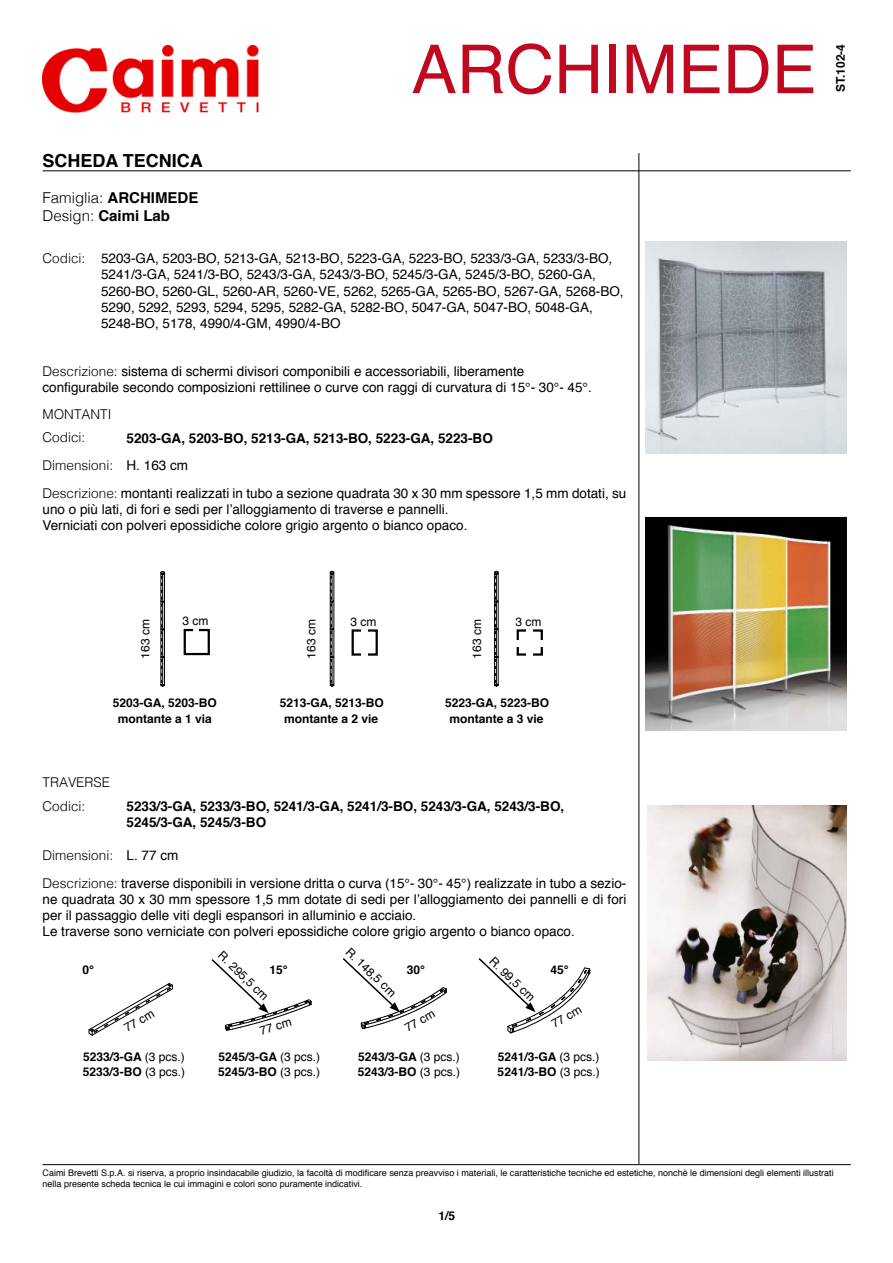
<style>
.page{position:relative;width:893px;height:1263px;background:#fff}
.page>*{position:absolute;margin:0;border:0;box-sizing:border-box;transform-origin:0 0}
.t1{font:67.5px "Helvetica";color:#c0081f}
.t2{font:700 18px "Helvetica";color:#000}
.t3{font:700 15px/18px "Helvetica";color:#000}
.t4{font:13.5px/16.2px "Helvetica";color:#000}
.t5{font:700 13.5px/16.2px "Helvetica";color:#000}
.t6{font:300 13.5px "Helvetica";color:#000}
.t7{font:700 12px/14.4px "Helvetica";color:#000}
.t8{font:12px "Helvetica";color:#000}
.t9{font:9px/10.8px "Helvetica";color:#000}
.s1{font-weight:300}
.s2{font-weight:400}
</style>
<div class="page">
<img style="left:43px;top:45px;width:216px;height:68px">
<hr style="left:43px;top:170px;width:807px;height:1px;background:#000">
<hr style="left:43px;top:1164px;width:807px;height:1px;background:#000">
<hr style="left:638px;top:153px;width:1px;height:1011px;background:#000">
<img style="left:645px;top:241px;width:201px;height:213px">
<img style="left:645px;top:518px;width:201px;height:212px">
<img style="left:647px;top:805px;width:199px;height:255px">
<svg style="left:161px;top:571px;width:4px;height:116px"></svg>
<svg style="left:330px;top:571px;width:4px;height:116px"></svg>
<hr style="left:498px;top:572px;width:1px;height:113px;background:#000">
<svg style="left:494px;top:571px;width:4px;height:116px"></svg>
<div style="left:184px;top:629px;width:26px;height:26px;border:2px solid #000"></div>
<div style="left:351px;top:629px;width:27px;height:27px;border:2px solid #000"></div>
<div style="left:516px;top:629px;width:27px;height:27px;border:2px solid #000"></div>
<svg style="left:193px;top:629px;width:6px;height:3px"></svg>
<div style="left:361px;top:628px;width:7px;height:30px;background:#fff"></div>
<div style="left:526px;top:628px;width:7px;height:30px;background:#fff"></div>
<div style="left:515px;top:640px;width:29px;height:7px;background:#fff"></div>
<svg style="left:89px;top:983px;width:84px;height:53px"></svg>
<svg style="left:211px;top:959px;width:101px;height:72px"></svg>
<svg style="left:342px;top:958px;width:105px;height:71px"></svg>
<svg style="left:478px;top:958px;width:112px;height:76px"></svg>
<h1 class="t1" style="left:411px;top:41px;width:407px">ARCHIMEDE</h1>
<p class="t7" style="left:834px;top:92px;width:50px;rotate:-90deg">ST.102-4</p>
<h2 class="t2" style="left:43px;top:153px;width:162px">SCHEDA TECNICA</h2>
<p class="t3" style="left:43px;top:190px;width:157px"><span class="s1">Famiglia:</span> ARCHIMEDE<br><span class="s1">Design:</span> Caimi Lab</p>
<p class="t4" style="left:101px;top:251px;width:524px;text-indent:-58px"><span class="s1">Codici:</span> 5203-GA, 5203-BO, 5213-GA, 5213-BO, 5223-GA, 5223-BO, 5233/3-GA, 5233/3-BO, 5241/3-GA, 5241/3-BO, 5243/3-GA, 5243/3-BO, 5245/3-GA, 5245/3-BO, 5260-GA, 5260-BO, 5260-GL, 5260-AR, 5260-VE, 5262, 5265-GA, 5265-BO, 5267-GA, 5268-BO, 5290, 5292, 5293, 5294, 5295, 5282-GA, 5282-BO, 5047-GA, 5047-BO, 5048-GA, 5248-BO, 5178, 4990/4-GM, 4990/4-BO</p>
<p class="t4" style="left:43px;top:364px;width:550px"><span class="s1">Descrizione:</span> sistema di schermi divisori componibili e accessoriabili, liberamente configurabile secondo composizioni rettilinee o curve con raggi di curvatura di 15°- 30°- 45°.</p>
<p class="t6" style="left:43px;top:409px;width:71px">MONTANTI</p>
<p class="t6" style="left:43px;top:432px;width:44px">Codici:</p>
<p class="t6" style="left:43px;top:460px;width:72px">Dimensioni:</p>
<p class="t5" style="left:126px;top:431px;width:368px">5203-GA, 5203-BO, 5213-GA, 5213-BO, 5223-GA, 5223-BO</p>
<p class="t4" style="left:126px;top:459px;width:63px">H. 163 cm</p>
<p class="t4" style="left:43px;top:486px;width:585px"><span class="s1">Descrizione:</span> montanti realizzati in tubo a sezione quadrata 30 x 30 mm spessore 1,5 mm dotati, su uno o più lati, di fori e sedi per l’alloggiamento di traverse e pannelli.<br>Verniciati con polveri epossidiche colore grigio argento o bianco opaco.</p>
<p class="t8" style="left:140px;top:659px;width:41px;rotate:-90deg">163 cm</p>
<p class="t8" style="left:183px;top:616px;width:28px">3 cm</p>
<p class="t8" style="left:350px;top:617px;width:28px">3 cm</p>
<p class="t8" style="left:515px;top:617px;width:28px">3 cm</p>
<p class="t8" style="left:306px;top:659px;width:41px;rotate:-90deg">163 cm</p>
<p class="t8" style="left:472px;top:659px;width:41px;rotate:-90deg">163 cm</p>
<p class="t7" style="left:113px;top:697px;width:106px">5203-GA, 5203-BO</p>
<p class="t7" style="left:280px;top:697px;width:106px">5213-GA, 5213-BO</p>
<p class="t7" style="left:445px;top:697px;width:106px">5223-GA, 5223-BO</p>
<p class="t7" style="left:118px;top:713px;width:96px">montante a 1 via</p>
<p class="t7" style="left:284px;top:713px;width:96px">montante a 2 vie</p>
<p class="t7" style="left:449px;top:713px;width:96px">montante a 3 vie</p>
<p class="t6" style="left:43px;top:777px;width:69px">TRAVERSE</p>
<p class="t6" style="left:43px;top:800px;width:44px">Codici:</p>
<p class="t5" style="left:126px;top:799px;width:439px">5233/3-GA, 5233/3-BO, 5241/3-GA, 5241/3-BO, 5243/3-GA, 5243/3-BO,<br>5245/3-GA, 5245/3-BO</p>
<p class="t6" style="left:43px;top:849px;width:72px">Dimensioni:</p>
<p class="t4" style="left:126px;top:848px;width:53px">L. 77 cm</p>
<p class="t4" style="left:43px;top:876px;width:585px"><span class="s1">Descrizione:</span> traverse disponibili in versione dritta o curva (15°- 30°- 45°) realizzate in tubo a sezio&shy;ne quadrata 30 x 30 mm spessore 1,5 mm dotate di sedi per l’alloggiamento dei pannelli e di fori per il passaggio delle viti degli espansori in alluminio e acciaio.<br>Le traverse sono verniciate con polveri epossidiche colore grigio argento o bianco opaco.</p>
<p class="t8" style="left:224px;top:950px;width:66px;rotate:44deg">R. 295,5 cm</p>
<p class="t8" style="left:351px;top:946px;width:66px;rotate:44deg">R. 148,5 cm</p>
<p class="t8" style="left:495px;top:955px;width:60px;rotate:44deg">R. 99,5 cm</p>
<p class="t8" style="left:258px;top:1026px;width:34px;rotate:-16deg">77 cm</p>
<p class="t8" style="left:403px;top:1024px;width:34px;rotate:-30deg">77 cm</p>
<p class="t8" style="left:550px;top:1020px;width:34px;rotate:-30deg">77 cm</p>
<p class="t7" style="left:82px;top:964px;width:13px">0°</p>
<p class="t7" style="left:269px;top:964px;width:20px">15°</p>
<p class="t7" style="left:407px;top:964px;width:20px">30°</p>
<p class="t7" style="left:550px;top:964px;width:20px">45°</p>
<p class="t8" style="left:122px;top:1024px;width:34px;rotate:-30deg">77 cm</p>
<p class="t7" style="left:83px;top:1051px;width:104px">5233/3-GA <span class="s2">(3 pcs.)<br></span>5233/3-BO <span class="s2">(3 pcs.)</span></p>
<p class="t7" style="left:218px;top:1051px;width:104px">5245/3-GA <span class="s2">(3 pcs.)<br></span>5245/3-BO <span class="s2">(3 pcs.)</span></p>
<p class="t7" style="left:358px;top:1051px;width:104px">5243/3-GA <span class="s2">(3 pcs.)<br></span>5243/3-BO <span class="s2">(3 pcs.)</span></p>
<p class="t7" style="left:497px;top:1051px;width:104px">5241/3-GA <span class="s2">(3 pcs.)<br></span>5241/3-BO <span class="s2">(3 pcs.)</span></p>
<p class="t9" style="left:43px;top:1168px;width:792px">Caimi Brevetti S.p.A. si riserva, a proprio insindacabile giudizio, la facoltà di modificare senza preavviso i materiali, le caratteristiche tecniche ed estetiche, nonchè le dimensioni degli elementi illustrati nella presente scheda tecnica le cui immagini e colori sono puramente indicativi.</p>
<p class="t7" style="left:438px;top:1210px;width:18px">1/5</p>
</div>
